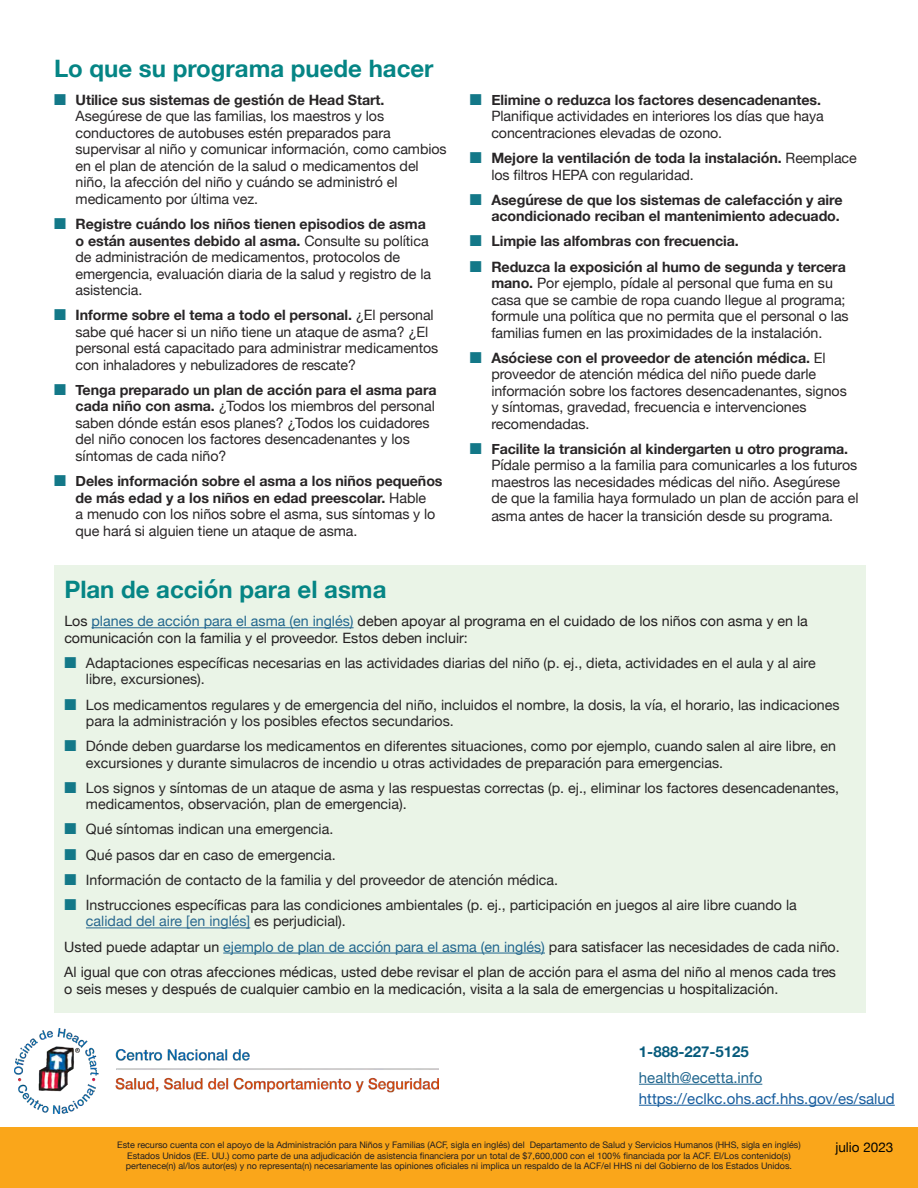
<style>
.page{position:relative;width:918px;height:1188px;background:#fff}
.page>*{position:absolute;margin:0;border:0;box-sizing:border-box;transform-origin:0 0}
.t1{font:700 24px "Helvetica Neue";color:#058585}
.t2{font:15px/21px "Helvetica Neue";color:#175d9e}
.t3{font:700 15px "Helvetica Neue";color:#075b7c}
.t4{font:14.25px/16.5px "Helvetica Neue";letter-spacing:-.005em;color:#282526}
.t5{font:14.25px/16.5px "Helvetica Neue";color:#231f20}
.t6{font:700 14.25px/16.5px "Helvetica Neue";letter-spacing:-.005em;color:#282526}
.t7{font:13.5px "Helvetica Neue";color:#040503}
.t8{font:9px/10.5px "Helvetica Neue";color:#231f20;text-align:center}
.s1{color:#137888}
.s2{font-weight:700}
.s3{font-weight:400}
.s4{color:#21668e}
.s5{color:#29688f}
</style>
<div class="page">
<div style="left:54px;top:565px;width:811px;height:448px;background:#eaf4e7"></div>
<hr style="left:92px;top:627px;width:262px;height:1px;background:#21668e">
<hr style="left:86px;top:928px;width:164px;height:1px;background:#29688f">
<hr style="left:223px;top:953px;width:322px;height:1px;background:#21668e">
<div style="left:0;top:1127px;width:918px;height:61px;background:#faa61a"></div>
<img style="left:15px;top:1028px;width:424px;height:85px">
<hr style="left:639px;top:1084px;width:123px;height:1px;background:#21668e">
<hr style="left:639px;top:1105px;width:256px;height:1px;background:#175d9e">
<h2 class="t1" style="left:54px;top:50px;width:381px">Lo que su programa puede hacer</h2>
<p class="t4" style="left:76px;top:92px;width:373px;text-indent:-22px"><span class="s1">■</span> <span class="s2">Utilice sus sistemas de gestión de Head Start.<br></span>Asegúrese de que las familias, los maestros y los conductores de autobuses estén preparados para supervisar al niño y comunicar información, como cambios en el plan de atención de la salud o medicamentos del niño, la afección del niño y cuándo se administró el medicamento por última vez.</p>
<p class="t4" style="left:76px;top:217px;width:357px;text-indent:-22px"><span class="s1">■</span> <span class="s2">Registre cuándo los niños tienen episodios de asma o están ausentes debido al asma.</span> Consulte su política de administración de medicamentos, protocolos de emergencia, evaluación diaria de la salud y registro de la asistencia.</p>
<p class="t4" style="left:76px;top:308px;width:364px;text-indent:-22px"><span class="s1">■</span> <span class="s2">Informe sobre el tema a todo el personal.</span> ¿El personal sabe qué hacer si un niño tiene un ataque de asma? ¿El personal está capacitado para administrar medicamentos con inhaladores y nebulizadores de rescate?</p>
<p class="t4" style="left:76px;top:382px;width:363px;text-indent:-22px"><span class="s1">■</span> <span class="s2">Tenga preparado un plan de acción para el asma para cada niño con asma.</span> ¿Todos los miembros del personal saben dónde están esos planes? ¿Todos los cuidadores del niño conocen los factores desencadenantes y los síntomas de cada niño?</p>
<p class="t4" style="left:76px;top:474px;width:369px;text-indent:-22px"><span class="s1">■</span> <span class="s2">Deles información sobre el asma a los niños pequeños de más edad y a los niños en edad preescolar.</span> Hable<br>a menudo con los niños sobre el asma, sus síntomas y lo que hará si alguien tiene un ataque de asma.</p>
<p class="t4" style="left:491px;top:92px;width:334px;text-indent:-22px"><span class="s1">■</span> <span class="s2">Elimine o reduzca los factores desencadenantes.<br></span>Planifique actividades en interiores los días que haya concentraciones elevadas de ozono.</p>
<p class="t6" style="left:491px;top:150px;width:367px;text-indent:-22px"><span class="s1">■</span> Mejore la ventilación de toda la instalación. <span class="s3">Reemplace los filtros HEPA con regularidad.</span></p>
<p class="t6" style="left:470px;top:192px;width:374px;text-align:right"><span class="s1">■</span> Asegúrese de que los sistemas de calefacción y aire acondicionado reciban el mantenimiento adecuado.</p>
<p class="t6" style="left:470px;top:233px;width:271px"><span class="s1">■</span> Limpie las alfombras con frecuencia.</p>
<p class="t4" style="left:491px;top:259px;width:359px;text-indent:-22px"><span class="s1">■</span> <span class="s2">Reduzca la exposición al humo de segunda y tercera mano.</span> Por ejemplo, pídale al personal que fuma en su casa que se cambie de ropa cuando llegue al programa; formule una política que no permita que el personal o las familias fumen en las proximidades de la instalación.</p>
<p class="t4" style="left:491px;top:350px;width:357px;text-indent:-22px"><span class="s1">■</span> <span class="s2">Asóciese con el proveedor de atención médica.</span> El proveedor de atención médica del niño puede darle información sobre los factores desencadenantes, signos y síntomas, gravedad, frecuencia e intervenciones recomendadas.</p>
<p class="t4" style="left:491px;top:441px;width:369px;text-indent:-22px"><span class="s1">■</span> <span class="s2">Facilite la transición al kindergarten u otro programa.<br></span>Pídale permiso a la familia para comunicarles a los futuros maestros las necesidades médicas del niño. Asegúrese de que la familia haya formulado un plan de acción para el asma antes de hacer la transición desde su programa.</p>
<h2 class="t1" style="left:64px;top:571px;width:324px">Plan de acción para el asma</h2>
<p class="t5" style="left:64px;top:614px;width:745px">Los <span class="s4">planes de acción para el asma (en inglés)</span> deben apoyar al programa en el cuidado de los niños con asma y en la comunicación con la familia y el proveedor. Estos deben incluir:</p>
<p class="t4" style="left:86px;top:655px;width:731px;text-indent:-22px"><span class="s1">■</span> Adaptaciones específicas necesarias en las actividades diarias del niño (p. ej., dieta, actividades en el aula y al aire libre, excursiones).</p>
<p class="t4" style="left:86px;top:697px;width:755px;text-indent:-22px"><span class="s1">■</span> Los medicamentos regulares y de emergencia del niño, incluidos el nombre, la dosis, la vía, el horario, las indicaciones para la administración y los posibles efectos secundarios.</p>
<p class="t4" style="left:86px;top:739px;width:752px;text-indent:-22px"><span class="s1">■</span> Dónde deben guardarse los medicamentos en diferentes situaciones, como por ejemplo, cuando salen al aire libre, en excursiones y durante simulacros de incendio u otras actividades de preparación para emergencias.</p>
<p class="t4" style="left:86px;top:780px;width:755px;text-indent:-22px"><span class="s1">■</span> Los signos y síntomas de un ataque de asma y las respuestas correctas (p. ej., eliminar los factores desencadenantes, medicamentos, observación, plan de emergencia).</p>
<p class="t4" style="left:64px;top:822px;width:271px"><span class="s1">■</span> Qué síntomas indican una emergencia.</p>
<p class="t4" style="left:64px;top:847px;width:273px"><span class="s1">■</span> Qué pasos dar en caso de emergencia.</p>
<p class="t4" style="left:64px;top:872px;width:495px"><span class="s1">■</span> Información de contacto de la familia y del proveedor de atención médica.</p>
<p class="t4" style="left:86px;top:897px;width:713px;text-indent:-22px"><span class="s1">■</span> Instrucciones específicas para las condiciones ambientales (p. ej., participación en juegos al aire libre cuando la <span class="s5">calidad del aire [en inglés]</span> es perjudicial).</p>
<p class="t5" style="left:64px;top:939px;width:777px">Usted puede adaptar un <span class="s4">ejemplo de plan de acción para el asma (en inglés)</span> para satisfacer las necesidades de cada niño.</p>
<p class="t5" style="left:64px;top:964px;width:773px;line-height:17.2px">Al igual que con otras afecciones médicas, usted debe revisar el plan de acción para el asma del niño al menos cada tres o seis meses y después de cualquier cambio en la medicación, visita a la sala de emergencias u hospitalización.</p>
<p class="t3" style="left:639px;top:1040px;width:112px">1-888-227-5125</p>
<p class="t2" style="left:639px;top:1068px;width:257px"><span class="s4">health@ecetta.info </span>https://eclkc.ohs.acf.hhs.gov/es/salud</p>
<p class="t7" style="left:835px;top:1138px;width:60px">julio 2023</p>
<p class="t8" style="left:117px;top:1140px;width:685px">Este recurso cuenta con el apoyo de la Administración para Niños y Familias (ACF, sigla en inglés) del Departamento de Salud y Servicios Humanos (HHS, sigla en inglés)<br>Estados Unidos (EE. UU.) como parte de una adjudicación de asistencia financiera por un total de $7,600,000 con el 100% financiada por la ACF. El/Los contenido(s) pertenece(n) al/los autor(es) y no representa(n) necesariamente las opiniones oficiales ni implica un respaldo de la ACF/el HHS ni del Gobierno de los Estados Unidos.</p>
</div>
